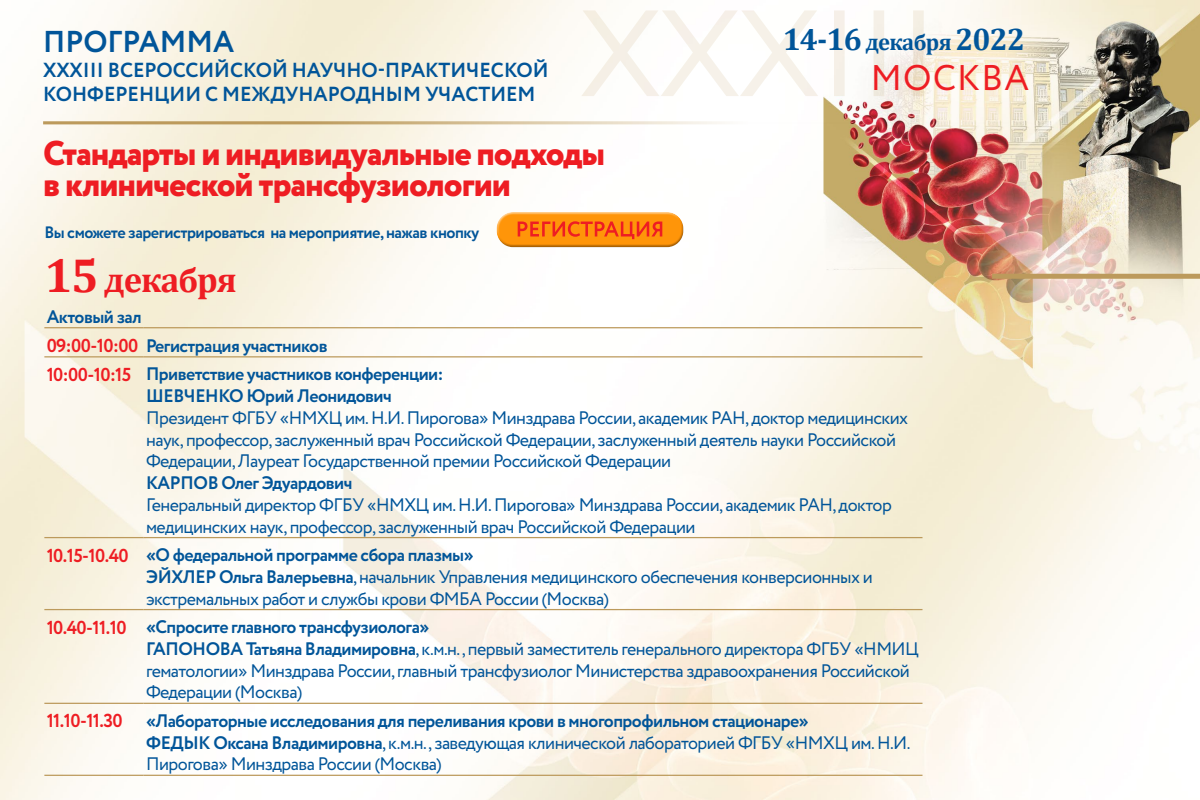
<style>
.page{position:relative;width:1200px;height:800px;background:#fff}
.page>*{position:absolute;margin:0;border:0;box-sizing:border-box;transform-origin:0 0}
.t1{font:700 35.62px "Cambria";letter-spacing:-.03em;color:#ee1d23}
.t2{font:35.62px "Circe";letter-spacing:.04em;color:#ee1d23}
.t3{font:800 34.38px/31.2px "Circe";letter-spacing:-.03em;color:#ee1d23}
.t4{font:700 31.25px "Cambria";letter-spacing:-.03em;color:#015599}
.t5{font:700 30.12px "Circe";color:#015599}
.t6{font:700 20.31px/24.4px "Circe";color:#015599}
.t7{font:700 18.75px "Circe";letter-spacing:-.03em;color:#ee1d23}
.t8{font:18.12px/21.8px "Circe";letter-spacing:-.03em;color:#015599}
.t9{font:700 18.12px/21.8px "Circe";letter-spacing:-.03em;color:#015599}
.t10{font:700 16.5px "Circe";letter-spacing:-.03em;color:#015599}
.s1{font-size:48.06px}
.s2{font-size:23.12px}
.s3{font-size:18.75px;color:#ee1d23}
.s4{font-weight:700}
.s5{font-weight:400}
</style>
<div class="page">
<img style="left:0;top:0;width:1200px;height:800px">
<hr style="left:43px;top:121px;width:989px;height:3px;background:#bc9a5c">
<div style="left:992px;top:274px;width:208px;height:5px;background:#bc9a5c"></div>
<div style="left:493px;top:209px;width:191px;height:31px;background:#fff;opacity:.75"></div>
<div style="left:496px;top:217px;width:190px;height:33px;background:#231f20;opacity:.39"></div>
<svg style="left:518px;top:221px;width:144px;height:18px"></svg>
<svg style="left:581px;top:10px;width:343px;height:86px"></svg>
<hr style="left:44px;top:327px;width:100px;height:1px;background:#bc9a5c">
<hr style="left:144px;top:327px;width:778px;height:1px;background:#bc9a5c">
<hr style="left:44px;top:356px;width:100px;height:1px;background:#bc9a5c">
<hr style="left:144px;top:356px;width:778px;height:1px;background:#bc9a5c">
<hr style="left:44px;top:537px;width:100px;height:1px;background:#bc9a5c">
<hr style="left:144px;top:537px;width:778px;height:1px;background:#bc9a5c">
<hr style="left:44px;top:609px;width:100px;height:1px;background:#bc9a5c">
<hr style="left:144px;top:609px;width:778px;height:1px;background:#bc9a5c">
<hr style="left:44px;top:703px;width:100px;height:1px;background:#bc9a5c">
<hr style="left:144px;top:703px;width:778px;height:1px;background:#bc9a5c">
<hr style="left:44px;top:775px;width:100px;height:1px;background:#bc9a5c">
<hr style="left:144px;top:775px;width:778px;height:1px;background:#bc9a5c">
<p class="t5" style="left:43px;top:22px;width:193px">ПРОГРАММА</p>
<p class="t6" style="left:43px;top:59px;width:507px">XXXIII ВСЕРОССИЙСКОЙ НАУЧНО-ПРАКТИЧЕСКОЙ<br>КОНФЕРЕНЦИИ С МЕЖДУНАРОДНЫМ УЧАСТИЕМ</p>
<p class="t3" style="left:43px;top:139px;width:564px">Стандарты и индивидуальные подходы в клинической трансфузиологии</p>
<p class="t10" style="left:44px;top:221px;width:437px">Вы сможете зарегистрироваться на мероприятие, нажав кнопку</p>
<p class="t1" style="left:44px;top:254px;width:194px"><span class="s1">15</span> декабря</p>
<p class="t4" style="left:783px;top:17px;width:244px">14-16 <span class="s2">декабря</span> 2022</p>
<p class="t2" style="left:871px;top:54px;width:160px">МОСКВА</p>
<p class="t9" style="left:47px;top:307px;width:97px">Актовый зал</p>
<p class="t9" style="left:47px;top:335px;width:282px"><span class="s3">09:00-10:00</span> Регистрация участников</p>
<p class="t7" style="left:47px;top:362px;width:86px">10:00-10:15</p>
<p class="t9" style="left:146px;top:364px;width:299px">Приветствие участников конференции:</p>
<p class="t8" style="left:146px;top:386px;width:764px"><span class="s4">ШЕВЧЕНКО Юрий Леонидович<br></span>Президент ФГБУ «НМХЦ им. Н.И. Пирогова» Минздрава России, академик РАН, доктор медицинских наук, профессор, заслуженный врач Российской Федерации, заслуженный деятель науки Российской Федерации, Лауреат Государственной премии Российской Федерации<br><span class="s4">КАРПОВ Олег Эдуардович<br></span>Генеральный директор ФГБУ «НМХЦ им. Н.И. Пирогова» Минздрава России, академик РАН, доктор медицинских наук, профессор, заслуженный врач Российской Федерации</p>
<p class="t7" style="left:47px;top:543px;width:84px">10.15-10.40</p>
<p class="t8" style="left:146px;top:545px;width:728px"><span class="s4">«О федеральной программе сбора плазмы»<br>ЭЙХЛЕР Ольга Валерьевна</span>, начальник Управления медицинского обеспечения конверсионных и экстремальных работ и службы крови ФМБА России (Москва)</p>
<p class="t7" style="left:47px;top:615px;width:81px">10.40-11.10</p>
<p class="t9" style="left:146px;top:617px;width:285px">«Спросите главного трансфузиолога»</p>
<p class="t8" style="left:146px;top:638px;width:774px"><span class="s4">ГАПОНОВА Татьяна Владимировна</span>, к.м.н., первый заместитель генерального директора ФГБУ «НМИЦ гематологии» Минздрава России, главный трансфузиолог Министерства здравоохранения Российской<br>Федерации (Москва)</p>
<p class="t7" style="left:47px;top:708px;width:78px">11.10-11.30</p>
<p class="t9" style="left:146px;top:711px;width:766px">«Лабораторные исследования для переливания крови в многопрофильном стационаре»<br>ФЕДЫК Оксана Владимировна<span class="s5">, к.м.н., заведующая клинической лабораторией ФГБУ «НМХЦ им. Н.И.<br>Пирогова» Минздрава России (Москва)</span></p>
</div>
